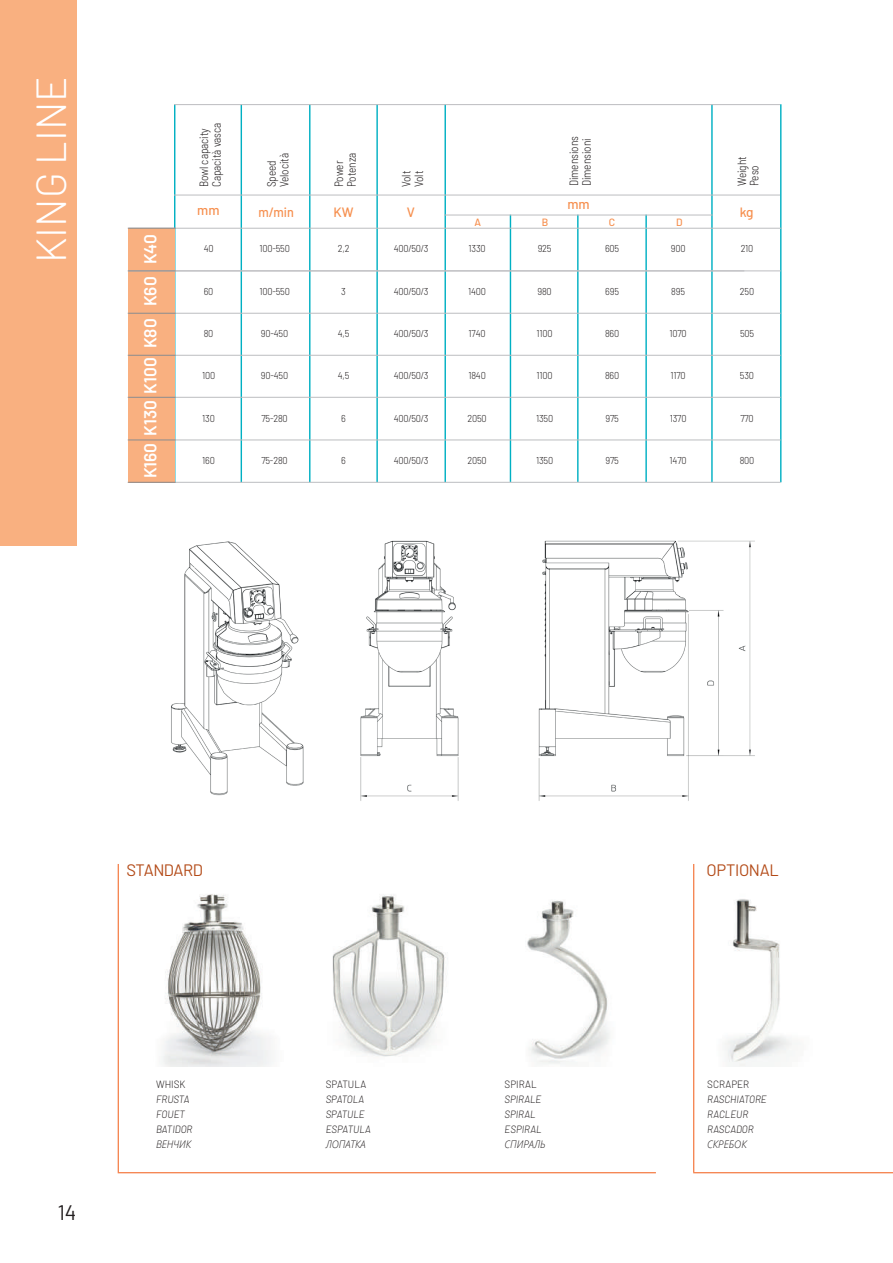
<style>
.page{position:relative;width:893px;height:1263px;background:#fff}
.page>*{position:absolute;margin:0;border:0;box-sizing:border-box;transform-origin:0 0}
.t1{font:300 42px "Barlow";color:#fff}
.t2{font:21px "Barlow";color:#231f20}
.t3{font:600 17.25px "Barlow";color:#fff}
.t4{font:16.5px "Barlow";letter-spacing:-.02em;color:#b34a17}
.t5{font:500 13.5px "Barlow";color:#f68f4e}
.t6{font:500 13.5px "Barlow";color:#f68f4e;scale:.93 1}
.t7{font:300 semi-condensed 12px/12.5px "Barlow";color:#231f20;scale:.94 1}
.t8{font:italic 300 10.5px/15px "Barlow";color:#231f20;scale:.94 1}
.t9{font:italic 300 10.5px "Open Sans";color:#231f20;scale:.94 1}
.t10{font:300 10.5px "Barlow";color:#231f20;scale:.94 1}
.t11{font:500 10.5px "Barlow";color:#f68f4e}
.t12{font:300 10.05px "Barlow";letter-spacing:-.02em;color:#231f20;scale:.92 1}
</style>
<div class="page">
<div style="left:0;top:0;width:77px;height:545px;background:#f9b080"></div>
<img style="left:171px;top:540px;width:584px;height:261px">
<hr style="left:510px;top:215px;width:1px;height:267px;background:#00b0c3">
<hr style="left:577px;top:215px;width:2px;height:267px;background:#00b0c3">
<hr style="left:645px;top:215px;width:2px;height:267px;background:#00b0c3">
<hr style="left:174px;top:104px;width:1px;height:378px;background:#00b0c3">
<hr style="left:309px;top:104px;width:1px;height:378px;background:#00b0c3">
<hr style="left:444px;top:104px;width:2px;height:378px;background:#00b0c3">
<hr style="left:241px;top:104px;width:1px;height:378px;background:#00b0c3">
<hr style="left:376px;top:104px;width:2px;height:378px;background:#00b0c3">
<hr style="left:711px;top:104px;width:2px;height:378px;background:#00b0c3">
<hr style="left:780px;top:104px;width:1px;height:378px;background:#00b0c3">
<hr style="left:174px;top:195px;width:606px;height:1px;background:#bcbdc0">
<hr style="left:444px;top:215px;width:269px;height:1px;background:#bcbdc0">
<hr style="left:174px;top:104px;width:606px;height:1px;background:#bcbdc0">
<hr style="left:128px;top:271px;width:653px;height:1px;background:#bcbdc0">
<hr style="left:128px;top:313px;width:653px;height:1px;background:#bcbdc0">
<hr style="left:128px;top:355px;width:653px;height:1px;background:#bcbdc0">
<hr style="left:128px;top:397px;width:653px;height:1px;background:#bcbdc0">
<hr style="left:128px;top:440px;width:653px;height:1px;background:#bcbdc0">
<hr style="left:128px;top:228px;width:653px;height:1px;background:#bcbdc0">
<hr style="left:128px;top:482px;width:653px;height:1px;background:#bcbdc0">
<div style="left:128px;top:228px;width:46px;height:254px;background:#f9b080"></div>
<hr style="left:128px;top:271px;width:48px;height:1px;background:#8a8c8f">
<hr style="left:128px;top:313px;width:48px;height:1px;background:#8a8c8f">
<hr style="left:128px;top:355px;width:48px;height:1px;background:#8a8c8f">
<hr style="left:128px;top:397px;width:48px;height:1px;background:#8a8c8f">
<hr style="left:128px;top:440px;width:48px;height:1px;background:#8a8c8f">
<hr style="left:128px;top:228px;width:48px;height:1px;background:#8a8c8f">
<hr style="left:128px;top:482px;width:48px;height:1px;background:#8a8c8f">
<img style="left:162px;top:894px;width:109px;height:172px">
<img style="left:332px;top:894px;width:116px;height:163px">
<img style="left:527px;top:900px;width:83px;height:164px">
<img style="left:694px;top:889px;width:98px;height:177px">
<hr style="left:118px;top:864px;width:1px;height:308px;background:#f36e31">
<hr style="left:693px;top:864px;width:1px;height:308px;background:#f36e31">
<hr style="left:693px;top:1172px;width:200px;height:1px;background:#f36e31">
<hr style="left:118px;top:1172px;width:538px;height:1px;background:#f36e31">
<h1 class="t1" style="left:25px;top:263px;width:188px;rotate:-90deg">KING LINE</h1>
<h3 class="t3" style="left:140px;top:264px;width:32px;rotate:-90deg">K40</h3>
<h3 class="t3" style="left:140px;top:306px;width:31px;rotate:-90deg">K60</h3>
<h3 class="t3" style="left:140px;top:348px;width:31px;rotate:-90deg">K80</h3>
<h3 class="t3" style="left:140px;top:478px;width:122px;rotate:-90deg">K160 K130 K100</h3>
<p class="t7" style="left:197px;top:187px;width:70px;rotate:-90deg">Bowl capacity<br>Capacità vasca</p>
<p class="t7" style="left:265px;top:187px;width:38px;rotate:-90deg">Speed<br>Velocità</p>
<p class="t7" style="left:332px;top:187px;width:38px;rotate:-90deg">Power<br>Potenza</p>
<p class="t7" style="left:400px;top:187px;width:19px;rotate:-90deg">Volt<br>Volt</p>
<p class="t7" style="left:567px;top:186px;width:55px;rotate:-90deg">Dimensions<br>Dimensioni</p>
<p class="t7" style="left:735px;top:186px;width:33px;rotate:-90deg">Weight<br>Peso</p>
<h3 class="t5" style="left:197px;top:202px;width:24px">mm</h3>
<h3 class="t6" style="left:258px;top:204px;width:40px">m/min</h3>
<h3 class="t5" style="left:567px;top:196px;width:24px">mm</h3>
<h3 class="t5" style="left:333px;top:204px;width:22px">KW</h3>
<h3 class="t5" style="left:740px;top:204px;width:15px">kg</h3>
<h3 class="t5" style="left:407px;top:204px;width:10px">V</h3>
<p class="t11" style="left:474px;top:215px;width:8px">A</p>
<p class="t11" style="left:542px;top:215px;width:8px">B</p>
<p class="t11" style="left:609px;top:215px;width:8px">C</p>
<p class="t11" style="left:676px;top:215px;width:8px">D</p>
<p class="t12" style="left:204px;top:242px;width:12px">40</p>
<p class="t12" style="left:259px;top:242px;width:35px">100-550</p>
<p class="t12" style="left:338px;top:242px;width:14px">2,2</p>
<p class="t12" style="left:394px;top:242px;width:39px">400/50/3</p>
<p class="t12" style="left:469px;top:242px;width:20px">1330</p>
<p class="t12" style="left:538px;top:242px;width:17px">925</p>
<p class="t12" style="left:605px;top:242px;width:17px">605</p>
<p class="t12" style="left:671px;top:242px;width:18px">900</p>
<p class="t12" style="left:741px;top:242px;width:15px">210</p>
<p class="t12" style="left:204px;top:285px;width:12px">60</p>
<p class="t12" style="left:259px;top:285px;width:35px">100-550</p>
<p class="t12" style="left:341px;top:285px;width:7px">3</p>
<p class="t12" style="left:394px;top:285px;width:39px">400/50/3</p>
<p class="t12" style="left:468px;top:285px;width:21px">1400</p>
<p class="t12" style="left:537px;top:285px;width:17px">980</p>
<p class="t12" style="left:605px;top:285px;width:16px">695</p>
<p class="t12" style="left:671px;top:285px;width:16px">895</p>
<p class="t12" style="left:740px;top:285px;width:17px">250</p>
<p class="t12" style="left:204px;top:327px;width:12px">80</p>
<p class="t12" style="left:261px;top:327px;width:31px">90-450</p>
<p class="t12" style="left:338px;top:327px;width:14px">4,5</p>
<p class="t12" style="left:394px;top:327px;width:39px">400/50/3</p>
<p class="t12" style="left:469px;top:327px;width:20px">1740</p>
<p class="t12" style="left:537px;top:327px;width:19px">1100</p>
<p class="t12" style="left:605px;top:327px;width:17px">860</p>
<p class="t12" style="left:669px;top:327px;width:20px">1070</p>
<p class="t12" style="left:740px;top:327px;width:17px">505</p>
<p class="t12" style="left:202px;top:369px;width:16px">100</p>
<p class="t12" style="left:261px;top:369px;width:31px">90-450</p>
<p class="t12" style="left:338px;top:369px;width:14px">4,5</p>
<p class="t12" style="left:394px;top:369px;width:39px">400/50/3</p>
<p class="t12" style="left:468px;top:369px;width:20px">1840</p>
<p class="t12" style="left:537px;top:369px;width:19px">1100</p>
<p class="t12" style="left:605px;top:369px;width:17px">860</p>
<p class="t12" style="left:670px;top:369px;width:18px">1170</p>
<p class="t12" style="left:740px;top:369px;width:17px">530</p>
<p class="t12" style="left:202px;top:412px;width:15px">130</p>
<p class="t12" style="left:261px;top:412px;width:30px">75-280</p>
<p class="t12" style="left:341px;top:412px;width:7px">6</p>
<p class="t12" style="left:394px;top:412px;width:39px">400/50/3</p>
<p class="t12" style="left:467px;top:412px;width:22px">2050</p>
<p class="t12" style="left:536px;top:412px;width:20px">1350</p>
<p class="t12" style="left:605px;top:412px;width:16px">975</p>
<p class="t12" style="left:670px;top:412px;width:20px">1370</p>
<p class="t12" style="left:740px;top:412px;width:16px">770</p>
<p class="t12" style="left:202px;top:454px;width:15px">160</p>
<p class="t12" style="left:261px;top:454px;width:30px">75-280</p>
<p class="t12" style="left:341px;top:454px;width:7px">6</p>
<p class="t12" style="left:394px;top:454px;width:39px">400/50/3</p>
<p class="t12" style="left:467px;top:454px;width:22px">2050</p>
<p class="t12" style="left:536px;top:454px;width:20px">1350</p>
<p class="t12" style="left:605px;top:454px;width:16px">975</p>
<p class="t12" style="left:670px;top:454px;width:20px">1470</p>
<p class="t12" style="left:740px;top:454px;width:17px">800</p>
<h3 class="t4" style="left:127px;top:860px;width:78px">STANDARD</h3>
<h3 class="t4" style="left:707px;top:860px;width:74px">OPTIONAL</h3>
<h2 class="t2" style="left:58px;top:1199px;width:20px">14</h2>
<p class="t10" style="left:156px;top:1078px;width:33px">WHISK</p>
<p class="t8" style="left:156px;top:1092px;width:40px">FRUSTA<br>FOUET<br>BATIDOR</p>
<p class="t9" style="left:156px;top:1137px;width:39px">ВЕНЧИК</p>
<p class="t10" style="left:326px;top:1078px;width:45px">SPATULA</p>
<p class="t8" style="left:326px;top:1092px;width:50px">SPATOLA<br>SPATULE<br>ESPATULA</p>
<p class="t9" style="left:326px;top:1137px;width:44px">ЛОПАТКА</p>
<p class="t10" style="left:505px;top:1078px;width:36px">SPIRAL</p>
<p class="t8" style="left:505px;top:1092px;width:41px">SPIRALE<br>SPIRAL<br>ESPIRAL</p>
<p class="t9" style="left:505px;top:1137px;width:45px">СПИРАЛЬ</p>
<p class="t10" style="left:707px;top:1078px;width:46px">SCRAPER</p>
<p class="t8" style="left:707px;top:1092px;width:65px">RASCHIATORE<br>RACLEUR<br>RASCADOR</p>
<p class="t9" style="left:707px;top:1137px;width:43px">CКРЕБОК</p>
</div>
